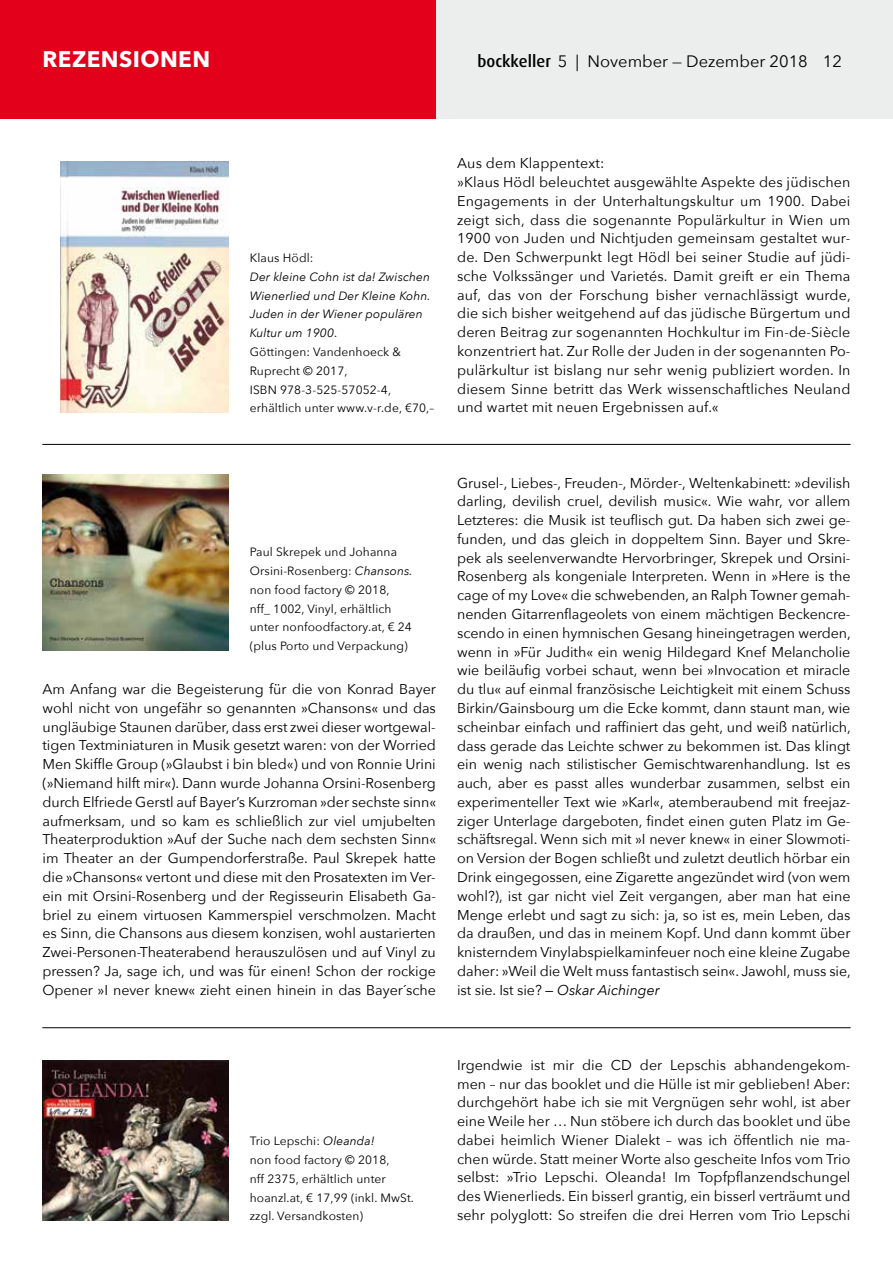
<style>
.page{position:relative;width:893px;height:1263px;background:#fff}
.page>*{position:absolute;margin:0;border:0;box-sizing:border-box;transform-origin:0 0}
.t1{font:700 22.5px "Avenir Next";letter-spacing:.02em;color:#fff}
.t2{font:16.5px "Avenir Next";color:#000}
.t3{font:14.25px/18.8px "Avenir Next";letter-spacing:.01em;color:#000;text-align:justify}
.t4{font:12px/18.8px "Avenir Next";letter-spacing:.01em;color:#000}
.t5{font:italic 12px/18.8px "Avenir Next";letter-spacing:.01em;color:#000}
.s1{font-family:"Dax";font-weight:500}
.s2{font-style:normal}
.s3{font-style:italic}
</style>
<div class="page">
<div style="left:0;top:0;width:893px;height:119px;background:#eceded"></div>
<div style="left:0;top:0;width:436px;height:119px;background:#e2001a"></div>
<img style="left:60px;top:162px;width:169px;height:250px">
<img style="left:43px;top:474px;width:186px;height:176px">
<img style="left:43px;top:1061px;width:186px;height:159px">
<hr style="left:43px;top:444px;width:807px;height:1px;background:#000">
<hr style="left:43px;top:1027px;width:807px;height:1px;background:#000">
<h1 class="t1" style="left:43px;top:40px;width:169px">REZENSIONEN</h1>
<p class="t2" style="left:477px;top:48px;width:366px"><span class="s1">bockkeller</span> 5 | November — Dezember 2018 12</p>
<p class="t4" style="left:250px;top:248px;width:65px">Klaus Hödl:</p>
<p class="t5" style="left:250px;top:267px;width:186px">Der kleine Cohn ist da! Zwischen<br>Wienerlied und Der Kleine Kohn.<br>Juden in der Wiener populären<br>Kultur um 1900<span class="s2">.<br>Göttingen: Vandenhoeck &amp;<br>Ruprecht © 2017,<br>ISBN 978-3-525-57052-4, erhältlich unter www.v-r.de, €70,–</span></p>
<p class="t3" style="left:457px;top:153px;width:395px;text-align:left">Aus dem Klappentext:<br>»Klaus Hödl beleuchtet ausgewählte Aspekte des jüdischen Engagements in der Unterhaltungskultur um 1900. Dabei zeigt sich, dass die sogenannte Populärkultur in Wien um 1900 von Juden und Nichtjuden gemeinsam gestaltet wur&shy;de. Den Schwerpunkt legt Hödl bei seiner Studie auf jüdi&shy;sche Volkssänger und Varietés. Damit greift er ein Thema auf, das von der Forschung bisher vernachlässigt wurde, die sich bisher weitgehend auf das jüdische Bürgertum und deren Beitrag zur sogenannten Hochkultur im Fin-de-Siècle konzentriert hat. Zur Rolle der Juden in der sogenannten Po&shy;pulärkultur ist bislang nur sehr wenig publiziert worden. In diesem Sinne betritt das Werk wissenschaftliches Neuland und wartet mit neuen Ergebnissen auf.«</p>
<p class="t4" style="left:250px;top:542px;width:164px">Paul Skrepek und Johanna<br>Orsini-Rosenberg: <span class="s3">Chansons. </span>non food factory © 2018, nff_ 1002, Vinyl, erhältlich unter nonfoodfactory.at, € 24 (plus Porto und Verpackung)</p>
<p class="t3" style="left:43px;top:679px;width:395px">Am Anfang war die Begeisterung für die von Konrad Bayer wohl nicht von ungefähr so genannten »Chansons« und das ungläubige Staunen darüber, dass erst zwei dieser wortgewal&shy;tigen Textminiaturen in Musik gesetzt waren: von der Worried Men Skiffle Group (»Glaubst i bin bled«) und von Ronnie Urini (»Niemand hilft mir«). Dann wurde Johanna Orsini-Rosenberg durch Elfriede Gerstl auf Bayer’s Kurzroman »der sechste sinn« aufmerksam, und so kam es schließlich zur viel umjubelten Theaterproduktion »Auf der Suche nach dem sechsten Sinn« im Theater an der Gumpendorferstraße. Paul Skrepek hatte die »Chansons« vertont und diese mit den Prosatexten im Ver&shy;ein mit Orsini-Rosenberg und der Regisseurin Elisabeth Ga&shy;briel zu einem virtuosen Kammerspiel verschmolzen. Macht es Sinn, die Chansons aus diesem konzisen, wohl austarierten Zwei-Personen-Theaterabend herauszulösen und auf Vinyl zu pressen? Ja, sage ich, und was für einen! Schon der rockige Opener »I never knew« zieht einen hinein in das Bayer´sche</p>
<p class="t3" style="left:457px;top:473px;width:395px">Grusel-, Liebes-, Freuden-, Mörder-, Weltenkabinett: »devilish darling, devilish cruel, devilish music«. Wie wahr, vor allem Letzteres: die Musik ist teuflisch gut. Da haben sich zwei ge&shy;funden, und das gleich in doppeltem Sinn. Bayer und Skre&shy;pek als seelenverwandte Hervorbringer, Skrepek und Orsini-Rosenberg als kongeniale Interpreten. Wenn in »Here is the cage of my Love« die schwebenden, an Ralph Towner gemah&shy;nenden Gitarrenflageolets von einem mächtigen Beckencre&shy;scendo in einen hymnischen Gesang hineingetragen werden, wenn in »Für Judith« ein wenig Hildegard Knef Melancholie wie beiläufig vorbei schaut, wenn bei »Invocation et miracle du tlu« auf einmal französische Leichtigkeit mit einem Schuss Birkin/Gainsbourg um die Ecke kommt, dann staunt man, wie scheinbar einfach und raffiniert das geht, und weiß natürlich, dass gerade das Leichte schwer zu bekommen ist. Das klingt ein wenig nach stilistischer Gemischtwarenhandlung. Ist es auch, aber es passt alles wunderbar zusammen, selbst ein experimenteller Text wie »Karl«, atemberaubend mit freejaz&shy;ziger Unterlage dargeboten, findet einen guten Platz im Ge&shy;schäftsregal. Wenn sich mit »I never knew« in einer Slowmoti&shy;on Version der Bogen schließt und zuletzt deutlich hörbar ein Drink eingegossen, eine Zigarette angezündet wird (von wem wohl?), ist gar nicht viel Zeit vergangen, aber man hat eine Menge erlebt und sagt zu sich: ja, so ist es, mein Leben, das da draußen, und das in meinem Kopf. Und dann kommt über knisterndem Vinylabspielkaminfeuer noch eine kleine Zugabe daher: »Weil die Welt muss fantastisch sein«. Jawohl, muss sie, ist sie. Ist sie? <span class="s3">— Oskar Aichinger</span></p>
<p class="t4" style="left:250px;top:1131px;width:166px">Trio Lepschi: <span class="s3">Oleanda!<br></span>non food factory © 2018,<br>nff 2375, erhältlich unter hoanzl.at, € 17,99 (inkl. MwSt. zzgl. Versandkosten)</p>
<p class="t3" style="left:457px;top:1055px;width:395px">Irgendwie ist mir die CD der Lepschis abhandengekom&shy;men – nur das booklet und die Hülle ist mir geblieben! Aber: durchgehört habe ich sie mit Vergnügen sehr wohl, ist aber eine Weile her … Nun stöbere ich durch das booklet und übe dabei heimlich Wiener Dialekt – was ich öffentlich nie ma&shy;chen würde. Statt meiner Worte also gescheite Infos vom Trio selbst: »Trio Lepschi. Oleanda! Im Topfpflanzendschungel des Wienerlieds. Ein bisserl grantig, ein bisserl verträumt und sehr polyglott: So streifen die drei Herren vom Trio Lepschi</p>
</div>
